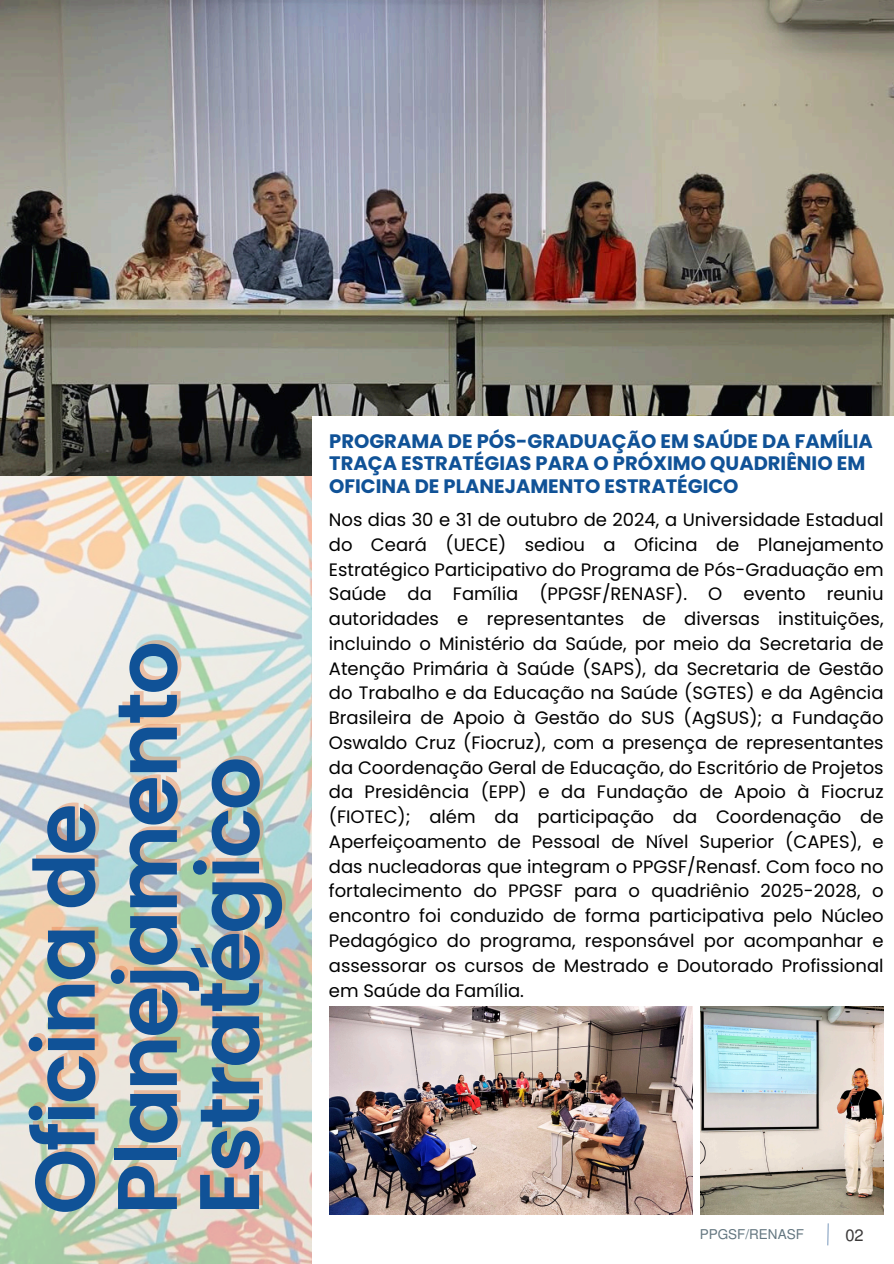
<style>
.page{position:relative;width:894px;height:1264px;background:#fff}
.page>*{position:absolute;margin:0;border:0;box-sizing:border-box;transform-origin:0 0}
.t1{font:600 84.3px "Poppins";letter-spacing:-.03em;color:#105297}
.t2{font:700 19.5px/22.5px "Poppins";color:#105297}
.t3{font:18px/24.8px "Poppins";color:#000;text-align:justify}
.t4{font:16.5px "Mukti";color:#3b3939}
.t5{font:13.5px "Mukti";color:#637680}
</style>
<div class="page">
<img style="left:0;top:476px;width:312px;height:787px">
<img style="left:0;top:0;width:893px;height:476px">
<div style="left:312px;top:416px;width:581px;height:847px;background:#fff"></div>
<svg style="left:827px;top:1223px;width:2px;height:23px"></svg>
<img style="left:329px;top:1006px;width:363px;height:208px">
<img style="left:700px;top:1006px;width:183px;height:208px">
<h3 class="t1" style="left:6px;top:1214px;width:413px;rotate:-90deg">Oficina de</h3>
<p class="t1" style="left:88px;top:1214px;width:575px;rotate:-90deg">Planejamento</p>
<p class="t1" style="left:170px;top:1214px;width:460px;rotate:-90deg">Estratégico</p>
<p class="t2" style="left:329px;top:429px;width:545px">PROGRAMA DE PÓS-GRADUAÇÃO EM SAÚDE DA FAMÍLIA<br>TRAÇA ESTRATÉGIAS PARA O PRÓXIMO QUADRIÊNIO EM<br>OFICINA DE PLANEJAMENTO ESTRATÉGICO</p>
<h2 class="t3" style="left:329px;top:507px;width:556px">Nos dias 30 e 31 de outubro de 2024, a Universidade Estadual do Ceará (UECE) sediou a Oficina de Planejamento Estratégico Participativo do Programa de Pós-Graduação em Saúde da Família (PPGSF/RENASF). O evento reuniu autoridades e representantes de diversas instituições, incluindo o Ministério da Saúde, por meio da Secretaria de Atenção Primária à Saúde (SAPS), da Secretaria de Gestão do Trabalho e da Educação na Saúde (SGTES) e da Agência Brasileira de Apoio à Gestão do SUS (AgSUS); a Fundação Oswaldo Cruz (Fiocruz), com a presença de representantes da Coordenação Geral de Educação, do Escritório de Projetos da Presidência (EPP) e da Fundação de Apoio à Fiocruz (FIOTEC); além da participação da Coordenação de Aperfeiçoamento de Pessoal de Nível Superior (CAPES), e das nucleadoras que integram o PPGSF/Renasf. Com foco no fortalecimento do PPGSF para o quadriênio 2025-2028, o encontro foi conduzido de forma participativa pelo Núcleo Pedagógico do programa, responsável por acompanhar e assessorar os cursos de Mestrado e Doutorado Profissional em Saúde da Família.</h2>
<p class="t5" style="left:699px;top:1224px;width:106px">PPGSF/RENASF</p>
<p class="t4" style="left:845px;top:1223px;width:20px">02</p>
</div>
